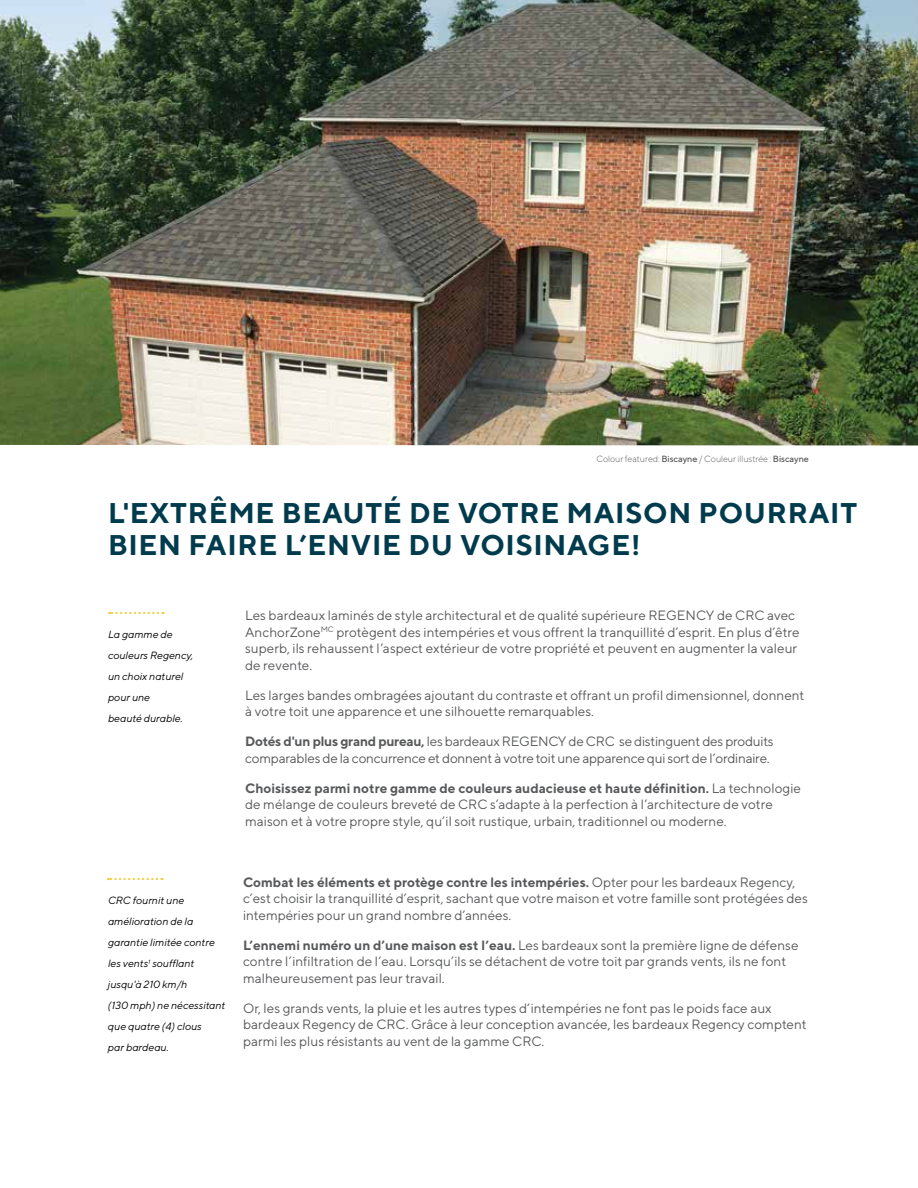
<style>
.page{position:relative;width:918px;height:1188px;background:#fff}
.page>*{position:absolute;margin:0;border:0;box-sizing:border-box;transform-origin:0 0}
.t1{font:700 28.5px/31.5px "TT Norms";letter-spacing:.025em;color:#003b4d}
.t2{font:13.5px/16.5px "TT Norms";color:#58595b}
.t3{font:13.5px/16.5px "TT Norms";letter-spacing:-.02em;color:#58595b}
.t4{font:italic 10.5px/21px "TT Norms";color:#000}
.t5{font:300 9px "TT Norms";letter-spacing:-.01em;color:#58595b}
.s1{font-weight:500}
.s2{font-weight:700}
</style>
<div class="page">
<img style="left:0;top:0;width:918px;height:445px">
<svg style="left:108px;top:878px;width:54px;height:2px"></svg>
<svg style="left:109px;top:612px;width:55px;height:2px"></svg>
<p class="t5" style="left:596px;top:454px;width:214px">Colour featured: <span class="s1">Biscayne</span> / Couleur illustrée : <span class="s1">Biscayne</span></p>
<h1 class="t1" style="left:108px;top:497px;width:751px">L'EXTRÊME BEAUTÉ DE VOTRE MAISON POURRAIT<br>BIEN FAIRE L’ENVIE DU VOISINAGE!</h1>
<p class="t4" style="left:108px;top:624px;width:87px">La gamme de couleurs Regency, un choix naturel pour une<br>beauté durable.</p>
<p class="t2" style="left:245px;top:607px;width:556px">Les bardeaux laminés de style architectural et de qualité supérieure REGENCY de CRC avec AnchorZone<sup>MC</sup> protègent des intempéries et vous offrent la tranquillité d’esprit. En plus d’être superb, ils rehaussent l’aspect extérieur de votre propriété et peuvent en augmenter la valeur de revente.</p>
<p class="t2" style="left:245px;top:686px;width:561px">Les larges bandes ombragées ajoutant du contraste et offrant un profil dimensionnel, donnent à votre toit une apparence et une silhouette remarquables.</p>
<p class="t3" style="left:245px;top:733px;width:530px"><span class="s2">Dotés d'un plus grand pureau,</span> les bardeaux REGENCY de CRC se distinguent des produits comparables de la concurrence et donnent à votre toit une apparence qui sort de l’ordinaire.</p>
<p class="t2" style="left:245px;top:779px;width:557px"><span class="s2">Choisissez parmi notre gamme de couleurs audacieuse et haute définition.</span> La technologie de mélange de couleurs breveté de CRC s’adapte à la perfection à l’architecture de votre maison et à votre propre style, qu’il soit rustique, urbain, traditionnel ou moderne.</p>
<p class="t4" style="left:108px;top:890px;width:119px">CRC fournit une amélioration de la garantie limitée contre les vents<sup>1</sup> soufflant jusqu'à 210 km/h<br>(130 mph) ne nécessitant que quatre (4) clous<br>par bardeau.</p>
<p class="t2" style="left:243px;top:874px;width:566px"><span class="s2">Combat les éléments et protège contre les intempéries.</span> Opter pour les bardeaux Regency, c’est choisir la tranquillité d’esprit, sachant que votre maison et votre famille sont protégées des intempéries pour un grand nombre d’années.</p>
<p class="t2" style="left:243px;top:937px;width:557px"><span class="s2">L’ennemi numéro un d’une maison est l’eau.</span> Les bardeaux sont la première ligne de défense contre l’infiltration de l’eau. Lorsqu’ils se détachent de votre toit par grands vents, ils ne font malheureusement pas leur travail.</p>
<p class="t2" style="left:243px;top:1000px;width:565px">Or, les grands vents, la pluie et les autres types d’intempéries ne font pas le poids face aux bardeaux Regency de CRC. Grâce à leur conception avancée, les bardeaux Regency comptent parmi les plus résistants au vent de la gamme CRC.</p>
</div>
